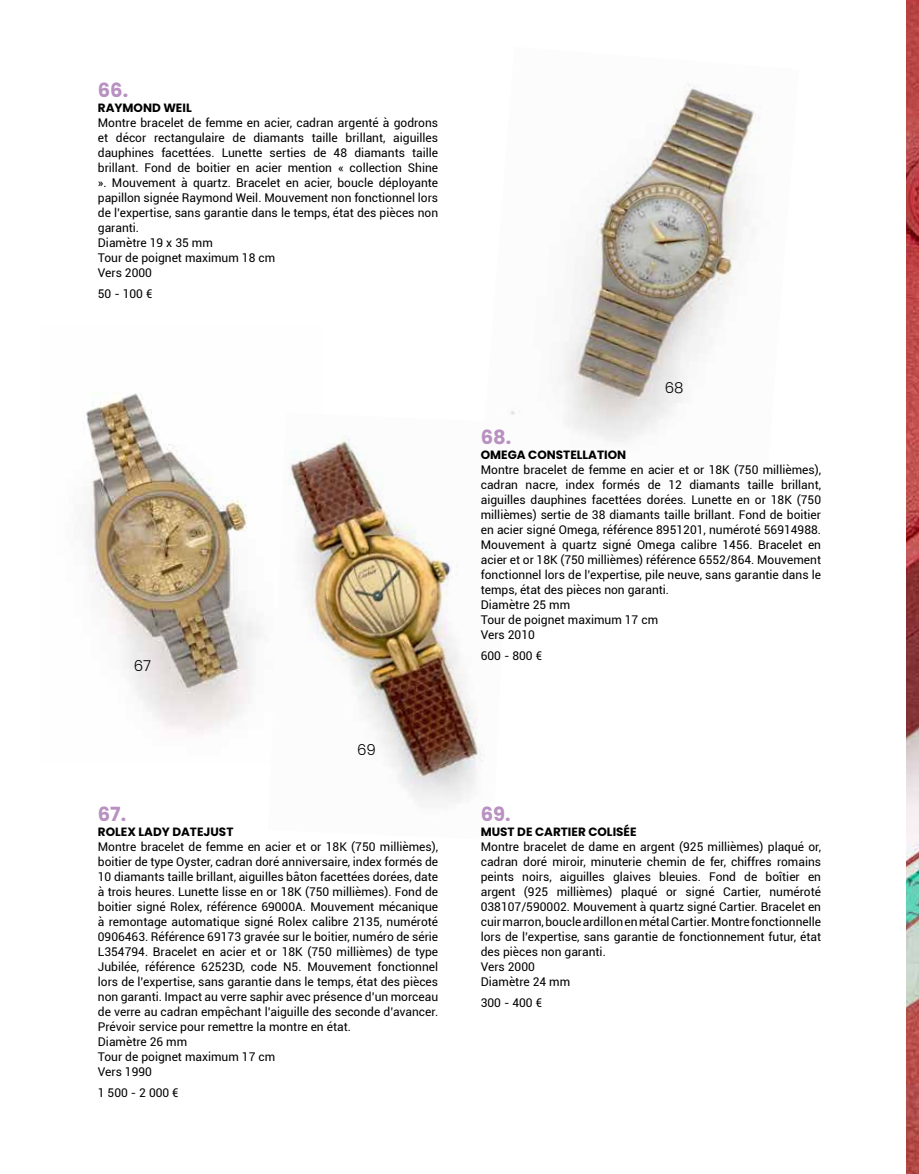
<style>
.page{position:relative;width:919px;height:1174px;background:#fff}
.page>*{position:absolute;margin:0;border:0;box-sizing:border-box;transform-origin:0 0}
.t1{font:700 19.5px "Poppins";color:#b891c1}
.t2{font:300 15px "Poppins";color:#000}
.t3{font:12px/15px "Roboto";color:#000}
.t4{font:700 12px "Poppins";color:#000}
</style>
<div class="page">
<img style="left:511px;top:83px;width:249px;height:359px">
<img style="left:86px;top:393px;width:175px;height:340px">
<img style="left:288px;top:436px;width:196px;height:366px">
<img style="left:906px;top:0;width:12px;height:1174px">
<h1 class="t1" style="left:98px;top:79px;width:32px">66.</h1>
<p class="t4" style="left:98px;top:101px;width:95px">RAYMOND WEIL</p>
<p class="t3" style="left:98px;top:115px;width:342px">Montre bracelet de femme en acier, cadran argenté à godrons et décor rectangulaire de diamants taille brillant, aiguilles dauphines facettées. Lunette serties de 48 diamants taille brillant. Fond de boitier en acier mention « collection Shine ». Mouvement à quartz. Bracelet en acier, boucle déployante papillon signée Raymond Weil. Mouvement non fonctionnel lors de l’expertise, sans garantie dans le temps, état des pièces non garanti.<br>Diamètre 19 x 35 mm<br>Tour de poignet maximum 18 cm<br>Vers 2000</p>
<p class="t3" style="left:98px;top:286px;width:56px">50 - 100 €</p>
<p class="t2" style="left:134px;top:657px;width:19px">67</p>
<p class="t2" style="left:357px;top:740px;width:20px">69</p>
<h1 class="t1" style="left:98px;top:803px;width:30px">67.</h1>
<p class="t4" style="left:98px;top:825px;width:137px">ROLEX LADY DATEJUST</p>
<p class="t3" style="left:98px;top:839px;width:342px">Montre bracelet de femme en acier et or 18K (750 millièmes), boitier de type Oyster, cadran doré anniversaire, index formés de 10 diamants taille brillant, aiguilles bâton facettées dorées, date à trois heures. Lunette lisse en or 18K (750 millièmes). Fond de boitier signé Rolex, référence 69000A. Mouvement mécanique à remontage automatique signé Rolex calibre 2135, numéroté 0906463. Référence 69173 gravée sur le boitier, numéro de série L354794. Bracelet en acier et or 18K (750 millièmes) de type Jubilée, référence 62523D, code N5. Mouvement fonctionnel lors de l’expertise, sans garantie dans le temps, état des pièces non garanti. Impact au verre saphir avec présence d’un morceau de verre au cadran empêchant l’aiguille des seconde d’avancer.<br>Prévoir service pour remettre la montre en état.<br>Diamètre 26 mm<br>Tour de poignet maximum 17 cm<br>Vers 1990</p>
<p class="t3" style="left:98px;top:1085px;width:82px">1 500 - 2 000 €</p>
<p class="t2" style="left:664px;top:379px;width:20px">68</p>
<h1 class="t1" style="left:480px;top:426px;width:32px">68.</h1>
<p class="t4" style="left:480px;top:448px;width:147px">OMEGA CONSTELLATION</p>
<p class="t3" style="left:480px;top:462px;width:342px">Montre bracelet de femme en acier et or 18K (750 millièmes), cadran nacre, index formés de 12 diamants taille brillant, aiguilles dauphines facettées dorées. Lunette en or 18K (750 millièmes) sertie de 38 diamants taille brillant. Fond de boitier en acier signé Omega, référence 8951201, numéroté 56914988.<br>Mouvement à quartz signé Omega calibre 1456. Bracelet en acier et or 18K (750 millièmes) référence 6552/864. Mouvement fonctionnel lors de l’expertise, pile neuve, sans garantie dans le temps, état des pièces non garanti.<br>Diamètre 25 mm<br>Tour de poignet maximum 17 cm<br>Vers 2010</p>
<p class="t3" style="left:480px;top:648px;width:63px">600 - 800 €</p>
<h1 class="t1" style="left:480px;top:803px;width:31px">69.</h1>
<p class="t4" style="left:480px;top:825px;width:157px">MUST DE CARTIER COLISÉE</p>
<p class="t3" style="left:480px;top:839px;width:342px">Montre bracelet de dame en argent (925 millièmes) plaqué or, cadran doré miroir, minuterie chemin de fer, chiffres romains peints noirs, aiguilles glaives bleuies. Fond de boîtier en argent (925 millièmes) plaqué or signé Cartier, numéroté 038107/590002. Mouvement à quartz signé Cartier. Bracelet en cuir marron, boucle ardillon en métal Cartier. Montre fonctionnelle lors de l’expertise, sans garantie de fonctionnement futur, état des pièces non garanti.<br>Vers 2000<br>Diamètre 24 mm</p>
<p class="t3" style="left:480px;top:995px;width:63px">300 - 400 €</p>
</div>
